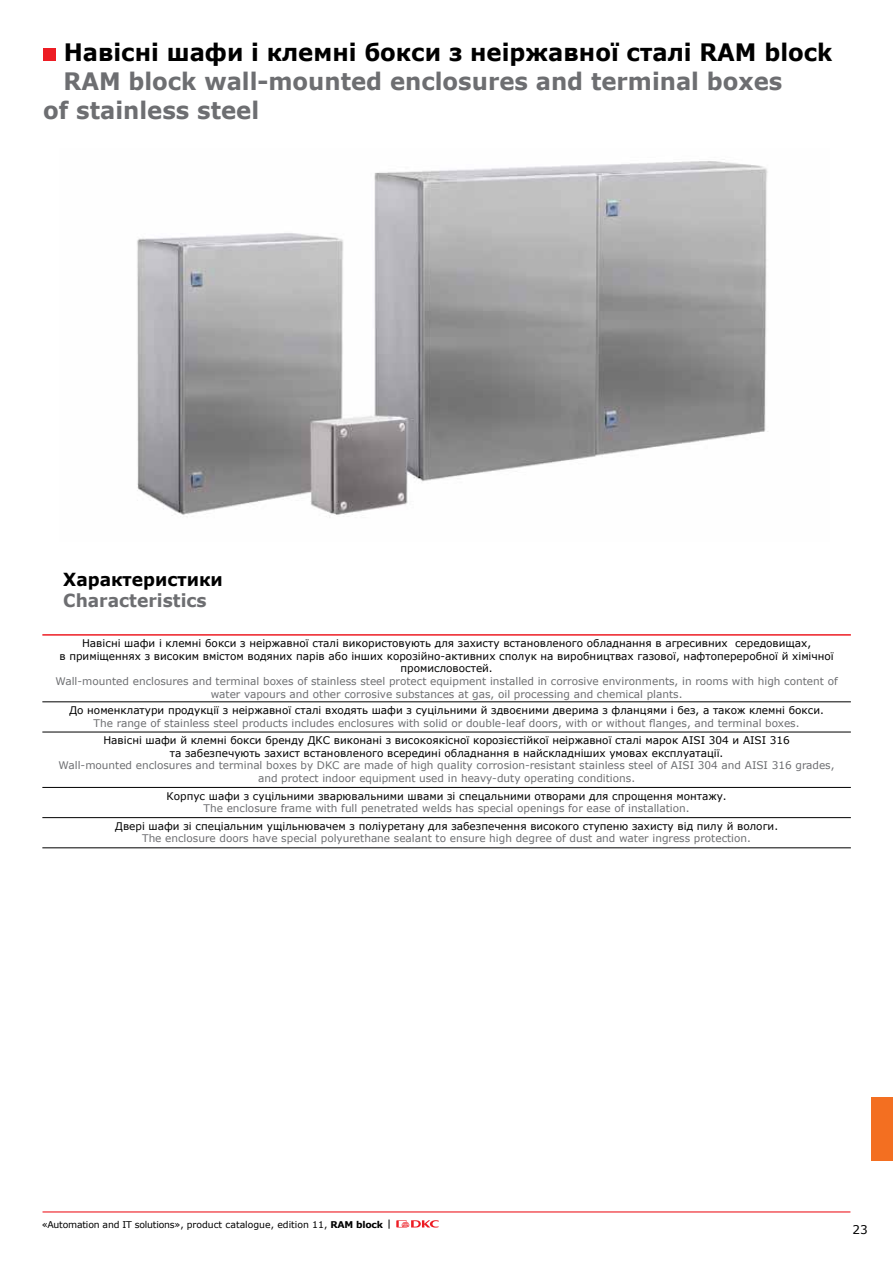
<style>
.page{position:relative;width:893px;height:1263px;background:#fff}
.page>*{position:absolute;margin:0;border:0;box-sizing:border-box;transform-origin:0 0}
.t1{font:700 24px/28.8px "Verdana";color:#6d6e71;scale:.95 1}
.t2{font:700 24px "Verdana";color:#000;scale:.95 1}
.t3{font:700 18px "Verdana";color:#6d6e71;scale:.95 1}
.t4{font:700 18px "Verdana";color:#000;scale:.95 1}
.t5{font:12px "Verdana";color:#000}
.t6{font:10.5px/12.6px "Verdana";color:#000;text-align:center}
.t7{font:10.5px/12.6px "Verdana";color:#6d6e71;text-align:center}
.t8{font:9.3px "Verdana";color:#000}
.s1{font-weight:700}
</style>
<div class="page">
<svg style="left:396px;top:1220px;width:43px;height:7px"></svg>
<hr style="left:43px;top:1211px;width:807px;height:1px;background:#ed1d24">
<div style="left:872px;top:1097px;width:21px;height:64px;background:#f36f21"></div>
<div style="left:43px;top:48px;width:13px;height:13px;background:#ed1d24"></div>
<img style="left:137px;top:161px;width:631px;height:357px">
<hr style="left:42px;top:634px;width:809px;height:2px;background:#ed1d24">
<hr style="left:42px;top:732px;width:809px;height:1px;background:#000">
<hr style="left:42px;top:787px;width:809px;height:1px;background:#000">
<hr style="left:42px;top:847px;width:809px;height:1px;background:#000">
<hr style="left:42px;top:817px;width:809px;height:1px;background:#000">
<hr style="left:42px;top:701px;width:809px;height:1px;background:#000">
<h1 class="t2" style="left:64px;top:35px;width:811px">Навісні шафи і клемні бокси з неіржавної сталі RAM block</h1>
<h1 class="t1" style="left:43px;top:66px;width:780px;text-indent:20px">RAM block wall-mounted enclosures and terminal boxes of stainless steel</h1>
<h2 class="t4" style="left:63px;top:566px;width:169px">Характеристики</h2>
<h2 class="t3" style="left:63px;top:588px;width:152px">Characteristics</h2>
<p class="t6" style="left:59px;top:637px;width:776px">Навісні шафи і клемні бокси з неіржавної сталі використовують для захисту встановленого обладнання в агресивних середовищах,<br>в приміщеннях з високим вмістом водяних парів або інших корозійно-активних сполук на виробництвах газової, нафтопереробної й хімічної промисловостей.</p>
<p class="t7" style="left:56px;top:675px;width:784px">Wall-mounted enclosures and terminal boxes of stainless steel protect equipment installed in corrosive environments, in rooms with high content of water vapours and other corrosive substances at gas, oil processing and chemical plants.</p>
<p class="t6" style="left:69px;top:704px;width:756px">До номенклатури продукції з неіржавної сталі входять шафи з суцільними й здвоєними дверима з фланцями і без, а також клемні бокси.</p>
<p class="t7" style="left:94px;top:716px;width:707px">The range of stainless steel products includes enclosures with solid or double-leaf doors, with or without flanges, and terminal boxes.</p>
<p class="t6" style="left:103px;top:734px;width:688px">Навісні шафи й клемні бокси бренду ДКС виконані з високоякісної корозієстійкої неіржавної сталі марок AISI 304 и AISI 316 та забезпечують захист встановленого всередині обладнання в найскладніших умовах експлуатації.</p>
<p class="t7" style="left:59px;top:759px;width:777px">Wall-mounted enclosures and terminal boxes by DKC are made of high quality corrosion-resistant stainless steel of AISI 304 and AISI 316 grades, and protect indoor equipment used in heavy-duty operating conditions.</p>
<p class="t6" style="left:167px;top:789px;width:562px">Корпус шафи з суцільними зварювальними швами зі спецальними отворами для спрощення монтажу.</p>
<p class="t7" style="left:204px;top:802px;width:487px">The enclosure frame with full penetrated welds has special openings for ease of installation.</p>
<p class="t6" style="left:115px;top:819px;width:664px">Двері шафи зі спеціальним ущільнювачем з поліуретану для забезпечення високого ступеню захисту від пилу й вологи.</p>
<p class="t7" style="left:142px;top:832px;width:610px">The enclosure doors have special polyurethane sealant to ensure high degree of dust and water ingress protection.</p>
<p class="t8" style="left:42px;top:1218px;width:343px">«Automation and IT solutions», product catalogue, edition 11, <span class="s1">RAM block</span></p>
<p class="t5" style="left:852px;top:1221px;width:17px">23</p>
</div>
